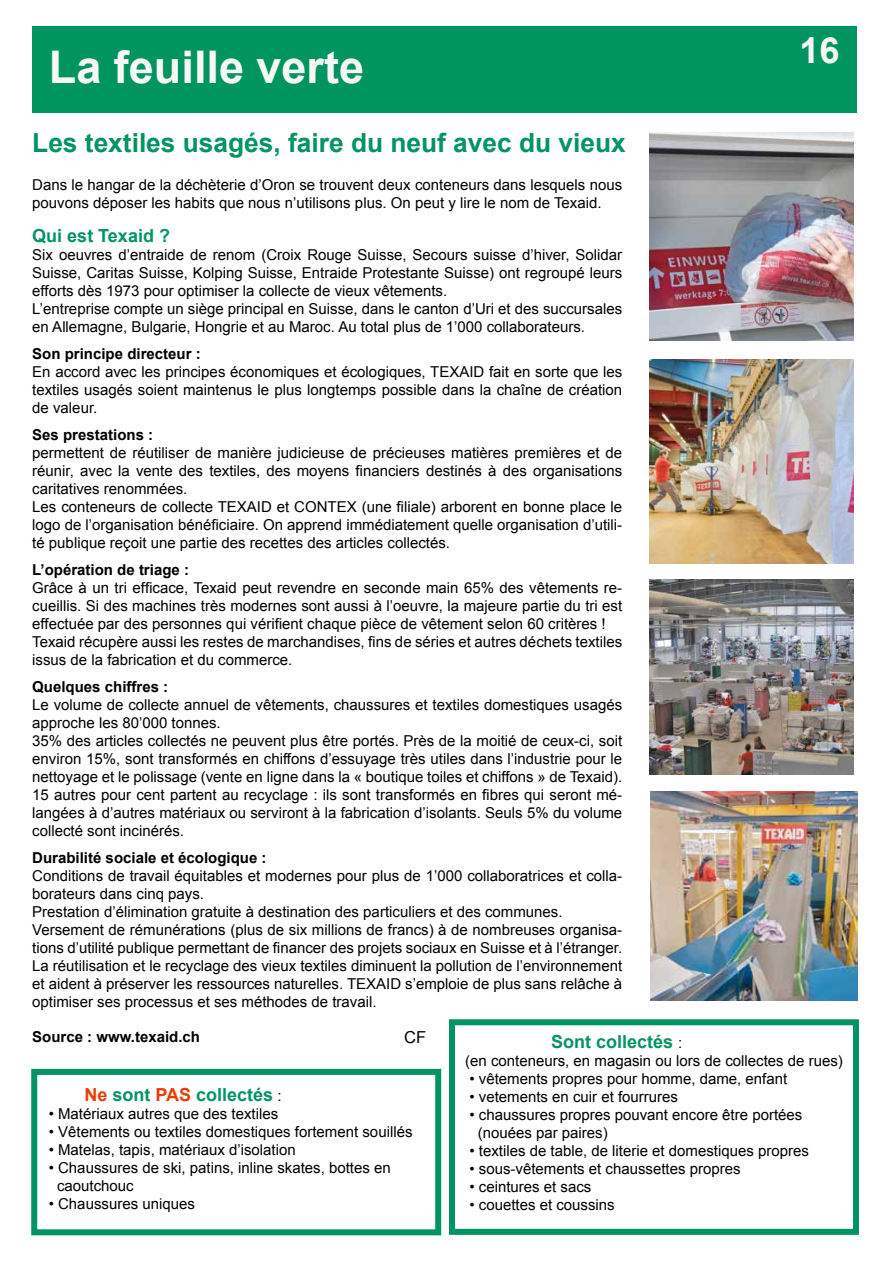
<style>
.page{position:relative;width:893px;height:1263px;background:#fff}
.page>*{position:absolute;margin:0;border:0;box-sizing:border-box;transform-origin:0 0}
.t1{font:700 45px "Arial";color:#f7f7f7}
.t2{font:700 36px "Arial";color:#f7f7f7}
.t3{font:700 26.25px "Arial";color:#009560}
.t4{font:700 18px "Arial";color:#009560}
.t5{font:16.5px "Arial";color:#000}
.t6{font:15px/18px "Arial";color:#000}
.t7{font:700 15px "Arial";color:#000}
.s1{font-weight:400;font-size:15px;color:#000}
.s2{color:#ec3b07}
</style>
<div class="page">
<div style="left:32px;top:26px;width:825px;height:86px;background:#009560"></div>
<div style="left:449px;top:1019px;width:410px;height:216px;border:6px solid #009560"></div>
<div style="left:31px;top:1069px;width:410px;height:166px;border:6px solid #009560"></div>
<img style="left:650px;top:133px;width:204px;height:207px">
<img style="left:650px;top:359px;width:204px;height:204px">
<img style="left:651px;top:791px;width:206px;height:210px">
<img style="left:650px;top:579px;width:204px;height:195px">
<h1 class="t1" style="left:49px;top:38px;width:317px">La feuille verte</h1>
<h3 class="t3" style="left:32px;top:125px;width:595px">Les textiles usagés, faire du neuf avec du vieux</h3>
<p class="t6" style="left:32px;top:176px;width:591px">Dans le hangar de la déchèterie d’Oron se trouvent deux conteneurs dans lesquels nous pouvons déposer les habits que nous n’utilisons plus. On peut y lire le nom de Texaid.</p>
<h2 class="t2" style="left:799px;top:26px;width:42px">16</h2>
<p class="t4" style="left:32px;top:224px;width:139px">Qui est Texaid ?</p>
<p class="t6" style="left:32px;top:246px;width:591px">Six oeuvres d’entraide de renom (Croix Rouge Suisse, Secours suisse d’hiver, Solidar Suisse, Caritas Suisse, Kolping Suisse, Entraide Protestante Suisse) ont regroupé leurs efforts dès 1973 pour optimiser la collecte de vieux vêtements.<br>L’entreprise compte un siège principal en Suisse, dans le canton d’Uri et des succursales en Allemagne, Bulgarie, Hongrie et au Maroc. Au total plus de 1’000 collaborateurs.</p>
<p class="t7" style="left:32px;top:344px;width:170px">Son principe directeur :</p>
<p class="t6" style="left:32px;top:363px;width:591px;text-align:justify">En accord avec les principes économiques et écologiques, TEXAID fait en sorte que les textiles usagés soient maintenus le plus longtemps possible dans la chaîne de création de valeur.</p>
<p class="t7" style="left:32px;top:425px;width:122px">Ses prestations :</p>
<p class="t6" style="left:32px;top:444px;width:591px">permettent de réutiliser de manière judicieuse de précieuses matières premières et de réunir, avec la vente des textiles, des moyens financiers destinés à des organisations caritatives renommées.<br>Les conteneurs de collecte TEXAID et CONTEX (une filiale) arborent en bonne place le logo de l’organisation bénéficiaire. On apprend immédiatement quelle organisation d’utili&shy;té publique reçoit une partie des recettes des articles collectés.</p>
<p class="t7" style="left:32px;top:560px;width:158px">L’opération de triage :</p>
<p class="t6" style="left:32px;top:579px;width:591px">Grâce à un tri efficace, Texaid peut revendre en seconde main 65% des vêtements re&shy;cueillis. Si des machines très modernes sont aussi à l’oeuvre, la majeure partie du tri est effectuée par des personnes qui vérifient chaque pièce de vêtement selon 60 critères !<br>Texaid récupère aussi les restes de marchandises, fins de séries et autres déchets textiles issus de la fabrication et du commerce.</p>
<p class="t7" style="left:32px;top:677px;width:137px">Quelques chiffres :</p>
<p class="t6" style="left:32px;top:696px;width:591px">Le volume de collecte annuel de vêtements, chaussures et textiles domestiques usagés approche les 80’000 tonnes.<br>35% des articles collectés ne peuvent plus être portés. Près de la moitié de ceux-ci, soit environ 15%, sont transformés en chiffons d’essuyage très utiles dans l’industrie pour le nettoyage et le polissage (vente en ligne dans la « boutique toiles et chiffons » de Texaid).<br>15 autres pour cent partent au recyclage : ils sont transformés en fibres qui seront mé&shy;langées à d’autres matériaux ou serviront à la fabrication d’isolants. Seuls 5% du volume collecté sont incinérés.</p>
<p class="t7" style="left:32px;top:848px;width:236px">Durabilité sociale et écologique :</p>
<p class="t6" style="left:32px;top:867px;width:591px">Conditions de travail équitables et modernes pour plus de 1’000 collaboratrices et colla&shy;borateurs dans cinq pays.<br>Prestation d’élimination gratuite à destination des particuliers et des communes.<br>Versement de rémunérations (plus de six millions de francs) à de nombreuses organisa&shy;tions d’utilité publique permettant de financer des projets sociaux en Suisse et à l’étranger.<br>La réutilisation et le recyclage des vieux textiles diminuent la pollution de l’environnement et aident à préserver les ressources naturelles. TEXAID s’emploie de plus sans relâche à optimiser ses processus et ses méthodes de travail.</p>
<p class="t4" style="left:551px;top:1030px;width:133px">Sont collectés <span class="s1">:</span></p>
<p class="t6" style="left:465px;top:1052px;width:379px">(en conteneurs, en magasin ou lors de collectes de rues)</p>
<p class="t6" style="left:469px;top:1070px;width:319px">• vêtements propres pour homme, dame, enfant</p>
<p class="t6" style="left:469px;top:1088px;width:210px">• vetements en cuir et fourrures</p>
<p class="t6" style="left:478px;top:1106px;width:326px;text-indent:-8px">• chaussures propres pouvant encore être portées (nouées par paires)</p>
<p class="t6" style="left:469px;top:1142px;width:341px">• textiles de table, de literie et domestiques propres</p>
<p class="t6" style="left:469px;top:1160px;width:273px">• sous-vêtements et chaussettes propres</p>
<p class="t6" style="left:469px;top:1178px;width:123px">• ceintures et sacs</p>
<p class="t6" style="left:469px;top:1196px;width:147px">• couettes et coussins</p>
<p class="t7" style="left:32px;top:1027px;width:169px">Source : www.texaid.ch</p>
<p class="t5" style="left:404px;top:1026px;width:23px">CF</p>
<p class="t4" style="left:85px;top:1083px;width:199px"><span class="s2">Ne</span> sont <span class="s2">PAS</span> collectés <span class="s1">:</span></p>
<p class="t6" style="left:49px;top:1105px;width:231px">• Matériaux autres que des textiles</p>
<p class="t6" style="left:49px;top:1123px;width:365px">• Vêtements ou textiles domestiques fortement souillés</p>
<p class="t6" style="left:49px;top:1141px;width:249px">• Matelas, tapis, matériaux d’isolation</p>
<p class="t6" style="left:57px;top:1159px;width:335px;text-indent:-8px">• Chaussures de ski, patins, inline skates, bottes en caoutchouc</p>
<p class="t6" style="left:49px;top:1195px;width:148px">• Chaussures uniques</p>
</div>
